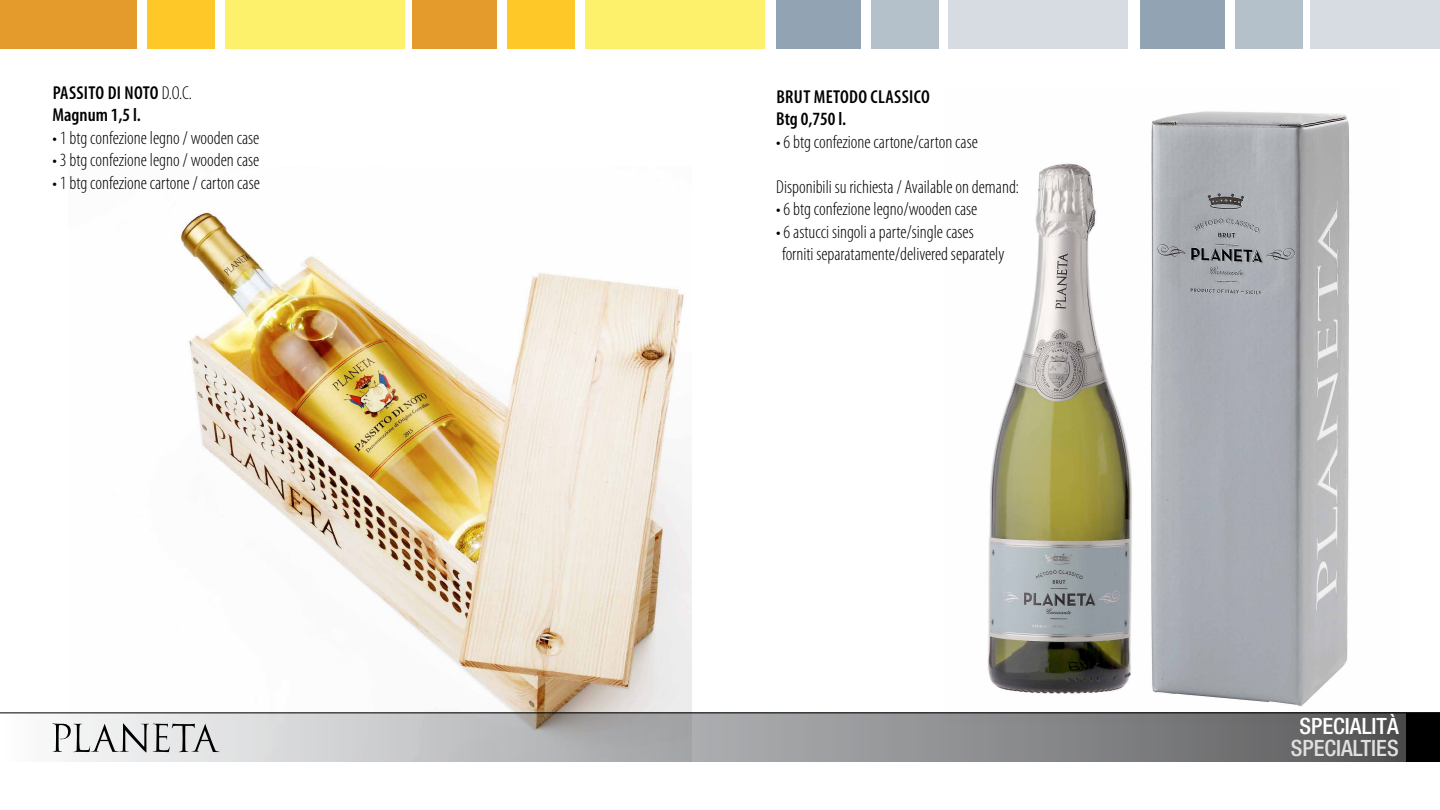
<style>
.page{position:relative;width:1440px;height:810px;background:#fff}
.page>*{position:absolute;margin:0;border:0;box-sizing:border-box;transform-origin:0 0}
.t1{font:500 condensed 22.5px "Helvetica Neue";color:#e0e0e0}
.t2{font:500 condensed 22.5px "Helvetica Neue";color:#fff}
.t3{font:300 condensed 18.75px/22.5px "Myriad Pro";color:#000}
.t4{font:600 condensed 18.75px/22.5px "Myriad Pro";letter-spacing:.005em;color:#000}
.s1{font-weight:300}
</style>
<div class="page">
<img style="left:180px;top:211px;width:512px;height:501px">
<img style="left:988px;top:111px;width:362px;height:595px">
<div style="left:412px;top:0;width:85px;height:48px;background:#e59b2b"></div>
<div style="left:507px;top:0;width:68px;height:48px;background:#ffc829"></div>
<div style="left:585px;top:0;width:180px;height:48px;background:#fdf06b"></div>
<div style="left:776px;top:0;width:85px;height:48px;background:#92a4b3"></div>
<div style="left:871px;top:0;width:68px;height:48px;background:#b5c1ca"></div>
<div style="left:948px;top:0;width:180px;height:48px;background:#d6dce1"></div>
<div style="left:1140px;top:0;width:84px;height:48px;background:#92a4b3"></div>
<div style="left:1235px;top:0;width:67px;height:48px;background:#b5c1ca"></div>
<div style="left:1311px;top:0;width:129px;height:48px;background:#d6dce1"></div>
<div style="left:0;top:0;width:137px;height:48px;background:#e59b2b"></div>
<div style="left:147px;top:0;width:68px;height:48px;background:#ffc829"></div>
<div style="left:225px;top:0;width:180px;height:48px;background:#fdf06b"></div>
<svg style="left:0;top:713px;width:1406px;height:49px;background:#a1a2a3"></svg>
<div style="left:1406px;top:713px;width:34px;height:49px;background:#000"></div>
<hr style="left:0;top:712px;width:1440px;height:1px;background:#000">
<svg style="left:52px;top:723px;width:167px;height:30px"></svg>
<p class="t4" style="left:52px;top:81px;width:141px">PASS ITO DI NOTO <span class="s1">D.O.C.<br></span>MAGNUM 1,5 L.</p>
<p class="t3" style="left:52px;top:126px;width:208px">• 1 btg confezione legno / wooden case</p>
<p class="t3" style="left:52px;top:149px;width:208px">• 3 btg confezione legno / wooden case</p>
<p class="t3" style="left:52px;top:171px;width:209px">• 1 btg confezione cartone / carton case</p>
<p class="t4" style="left:776px;top:85px;width:154px">BRUT METODO CLASSICO<br>BTG 0,750 L.</p>
<p class="t3" style="left:776px;top:130px;width:203px">• 6 btg confezione cartone/carton case</p>
<p class="t3" style="left:776px;top:175px;width:244px">Disponibili su richiesta / Available on demand:</p>
<p class="t3" style="left:776px;top:198px;width:203px">• 6 btg confezione legno/wooden case</p>
<p class="t3" style="left:782px;top:220px;width:224px;text-indent:-6px">• 6 astucci singoli a parte/single cases forniti separatamente/delivered separately</p>
<p class="t2" style="left:1300px;top:712px;width:101px">SPECIALITÀ</p>
<p class="t1" style="left:1291px;top:735px;width:108px">SPECIALTIES</p>
</div>
